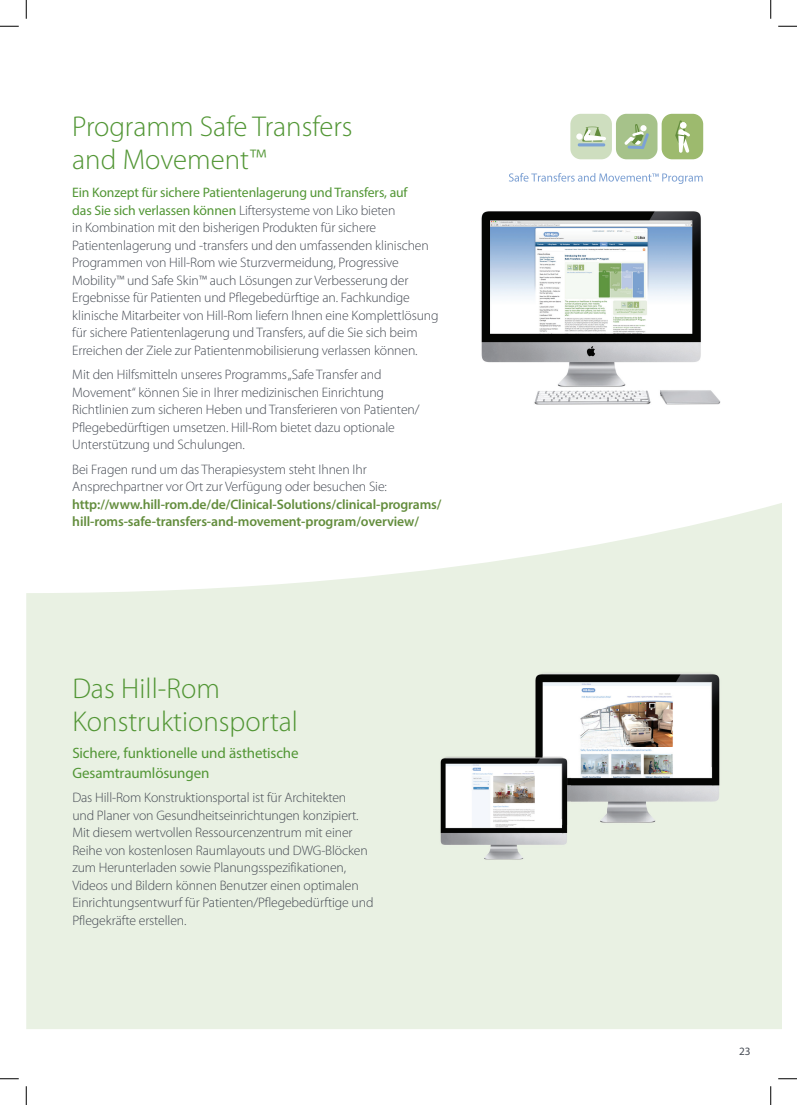
<style>
.page{position:relative;width:797px;height:1105px;background:#fff}
.page>*{position:absolute;margin:0;border:0;box-sizing:border-box;transform-origin:0 0}
.t1{font:300 28.75px/32.5px "Myriad Pro";color:#529635}
.t2{font:15px/20px "Myriad Pro";letter-spacing:-.01em;color:#529635}
.t3{font:300 13.75px/17.5px "Myriad Pro";letter-spacing:-.01em;color:#464b54}
.t4{font:600 13.75px/17.5px "Myriad Pro";letter-spacing:-.01em;color:#638d3d}
.t5{font:11.25px "Myriad Pro";color:#464b54}
.s1{font-weight:400;color:#529635}
</style>
<div class="page">
<div style="left:616px;top:114px;width:41px;height:45px;background:#a6c28a;border-radius:10px"></div>
<svg style="left:624px;top:124px;width:25px;height:25px"></svg>
<div style="left:570px;top:114px;width:42px;height:45px;background:#cedebf;border-radius:10px"></div>
<hr style="left:577px;top:143px;width:28px;height:3px;background:#7ca2d4">
<svg style="left:576px;top:127px;width:30px;height:15px"></svg>
<div style="left:661px;top:114px;width:42px;height:45px;background:#9dba6e;border-radius:10px"></div>
<svg style="left:675px;top:120px;width:15px;height:33px"></svg>
<svg style="left:509px;top:173px;width:193px;height:11px"></svg>
<svg style="left:26px;top:503px;width:755px;height:526px;background:#ebf2e6"></svg>
<img style="left:530px;top:672px;width:194px;height:76px">
<img style="left:530px;top:748px;width:39px;height:8px">
<img style="left:569px;top:748px;width:155px;height:76px">
<img style="left:437px;top:756px;width:133px;height:105px">
<img style="left:530px;top:790px;width:40px;height:34px">
<img style="left:481px;top:211px;width:240px;height:194px">
<svg style="left:0;top:25px;width:19px;height:2px"></svg>
<svg style="left:778px;top:25px;width:19px;height:2px"></svg>
<svg style="left:0;top:1078px;width:19px;height:1px"></svg>
<svg style="left:778px;top:1078px;width:19px;height:1px"></svg>
<svg style="left:25px;top:0;width:2px;height:19px"></svg>
<svg style="left:25px;top:1086px;width:2px;height:19px"></svg>
<svg style="left:770px;top:0;width:1px;height:19px"></svg>
<svg style="left:770px;top:1086px;width:1px;height:19px"></svg>
<h1 class="t1" style="left:72px;top:111px;width:282px">Programm Safe Transfers and Movement™</h1>
<p class="t3" style="left:72px;top:184px;width:368px"><span class="s1">Ein Konzept für sichere Patientenlagerung und Transfers, auf<br>das Sie sich verlassen können</span> Liftersysteme von Liko bieten<br>in Kombination mit den bisherigen Produkten für sichere Patientenlagerung und -transfers und den umfassenden klinischen Programmen von Hill-Rom wie Sturzvermeidung, Progressive Mobility™ und Safe Skin™ auch Lösungen zur Verbesserung der Ergebnisse für Patienten und Pflegebedürftige an. Fachkundige klinische Mitarbeiter von Hill-Rom liefern Ihnen eine Komplettlösung für sichere Patientenlagerung und Transfers, auf die Sie sich beim Erreichen der Ziele zur Patientenmobilisierung verlassen können.</p>
<p class="t3" style="left:72px;top:366px;width:349px">Mit den Hilfsmitteln unseres Programms „Safe Transfer and Movement“ können Sie in Ihrer medizinischen Einrichtung Richtlinien zum sicheren Heben und Transferieren von Patienten/ Pflegebedürftigen umsetzen. Hill-Rom bietet dazu optionale Unterstützung und Schulungen.</p>
<p class="t3" style="left:72px;top:461px;width:316px">Bei Fragen rund um das Therapiesystem steht Ihnen Ihr<br>Ansprechpartner vor Ort zur Verfügung oder besuchen Sie:</p>
<p class="t4" style="left:72px;top:495px;width:371px">http://www.hill-rom.de/de/Clinical-Solutions/clinical-programs/ hill-roms-safe-transfers-and-movement-program/overview/</p>
<h1 class="t1" style="left:72px;top:673px;width:227px">Das Hill-Rom<br>Konstruktionsportal</h1>
<p class="t2" style="left:72px;top:742px;width:228px">Sichere, funktionelle und ästhetische<br>Gesamtraumlösungen</p>
<p class="t3" style="left:72px;top:789px;width:303px">Das Hill-Rom Konstruktionsportal ist für Architekten<br>und Planer von Gesundheitseinrichtungen konzipiert.<br>Mit diesem wertvollen Ressourcenzentrum mit einer Reihe von kostenlosen Raumlayouts und DWG-Blöcken zum Herunterladen sowie Planungsspezifikationen, Videos und Bildern können Benutzer einen optimalen Einrichtungsentwurf für Patienten/Pflegebedürftige und Pflegekräfte erstellen.</p>
<p class="t5" style="left:739px;top:1044px;width:13px">23</p>
</div>
